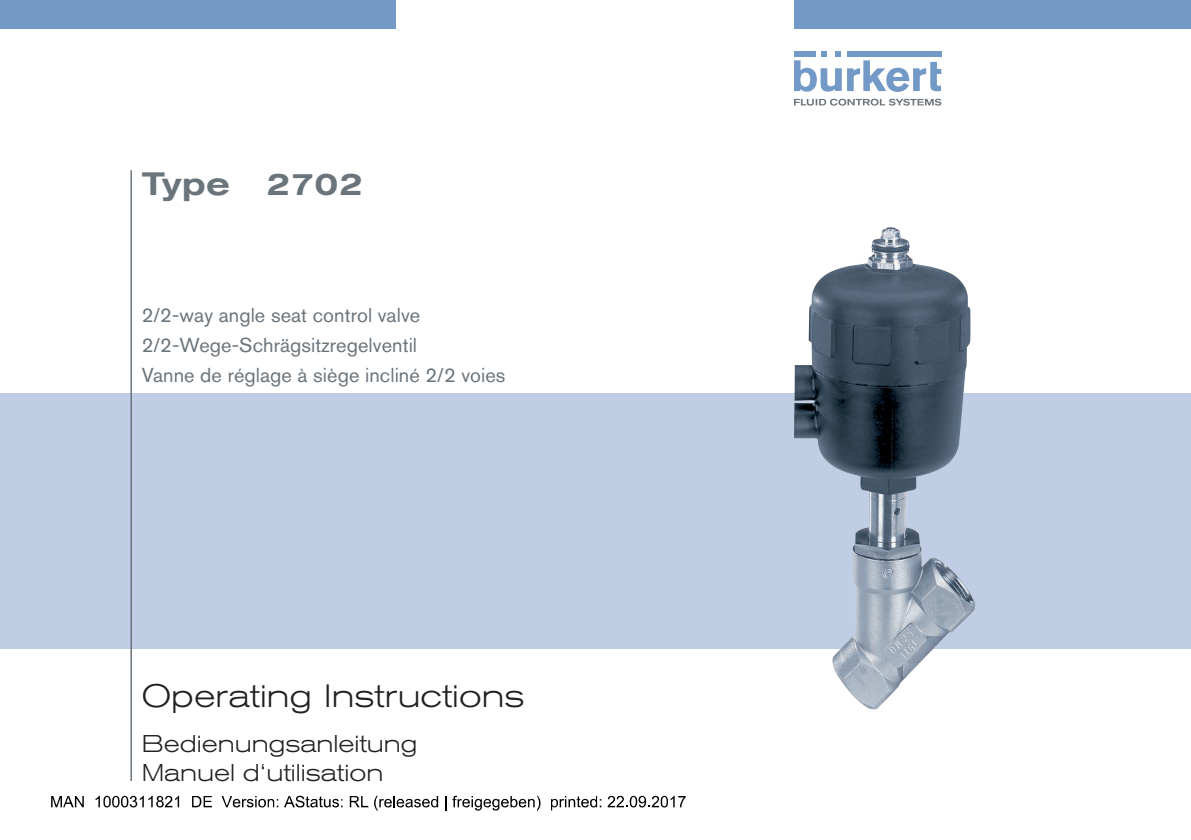
<style>
.page{position:relative;width:1191px;height:840px;background:#fff}
.page>*{position:absolute;margin:0;border:0;box-sizing:border-box;transform-origin:0 0}
.t1{font:300 expanded 32px "Akzidenz Grotesk BQ";letter-spacing:.005em;color:#231f20}
.t2{font:500 expanded 32px "Akzidenz Grotesk BQ";letter-spacing:.005em;color:#6a747b}
.t3{font:300 expanded 24px/28.8px "Akzidenz Grotesk BQ";color:#231f20}
.t4{font:20px/29.6px "Akzidenz Grotesk BQ";letter-spacing:.005em;color:#6a747b}
</style>
<div class="page">
<div style="left:0;top:393px;width:1191px;height:255px;background:#bfcee5"></div>
<div style="left:0;top:0;width:396px;height:28px;background:#739ac7"></div>
<div style="left:794px;top:0;width:397px;height:28px;background:#739ac7"></div>
<hr style="left:130px;top:170px;width:2px;height:610px;background:#6a747b">
<svg style="left:847px;top:60px;width:94px;height:32px"></svg>
<svg style="left:794px;top:51px;width:47px;height:41px"></svg>
<div style="left:847px;top:51px;width:94px;height:6px;background:#739ac7"></div>
<svg style="left:794px;top:99px;width:147px;height:7px"></svg>
<img style="left:794px;top:227px;width:181px;height:482px">
<svg style="left:51px;top:796px;width:33px;height:10px"></svg>
<svg style="left:96px;top:795px;width:83px;height:12px"></svg>
<svg style="left:192px;top:796px;width:20px;height:10px"></svg>
<svg style="left:222px;top:796px;width:56px;height:11px"></svg>
<svg style="left:284px;top:795px;width:58px;height:12px"></svg>
<svg style="left:350px;top:796px;width:18px;height:10px"></svg>
<svg style="left:374px;top:795px;width:64px;height:15px"></svg>
<svg style="left:445px;top:796px;width:1px;height:14px"></svg>
<svg style="left:452px;top:795px;width:88px;height:15px"></svg>
<svg style="left:551px;top:796px;width:50px;height:14px"></svg>
<svg style="left:607px;top:795px;width:78px;height:12px"></svg>
<h1 class="t2" style="left:142px;top:165px;width:223px">Type 2702</h1>
<p class="t4" style="left:142px;top:300px;width:365px">2/2-way angle seat control valve<br>2/2-Wege-Schrägsitzregelventil<br>Vanne de réglage à siège incliné 2/2 voies</p>
<h1 class="t1" style="left:142px;top:677px;width:384px">Operating Instructions</h1>
<p class="t3" style="left:142px;top:729px;width:277px">Bedienungsanleitung<br>Manuel d‘utilisation</p>
</div>
